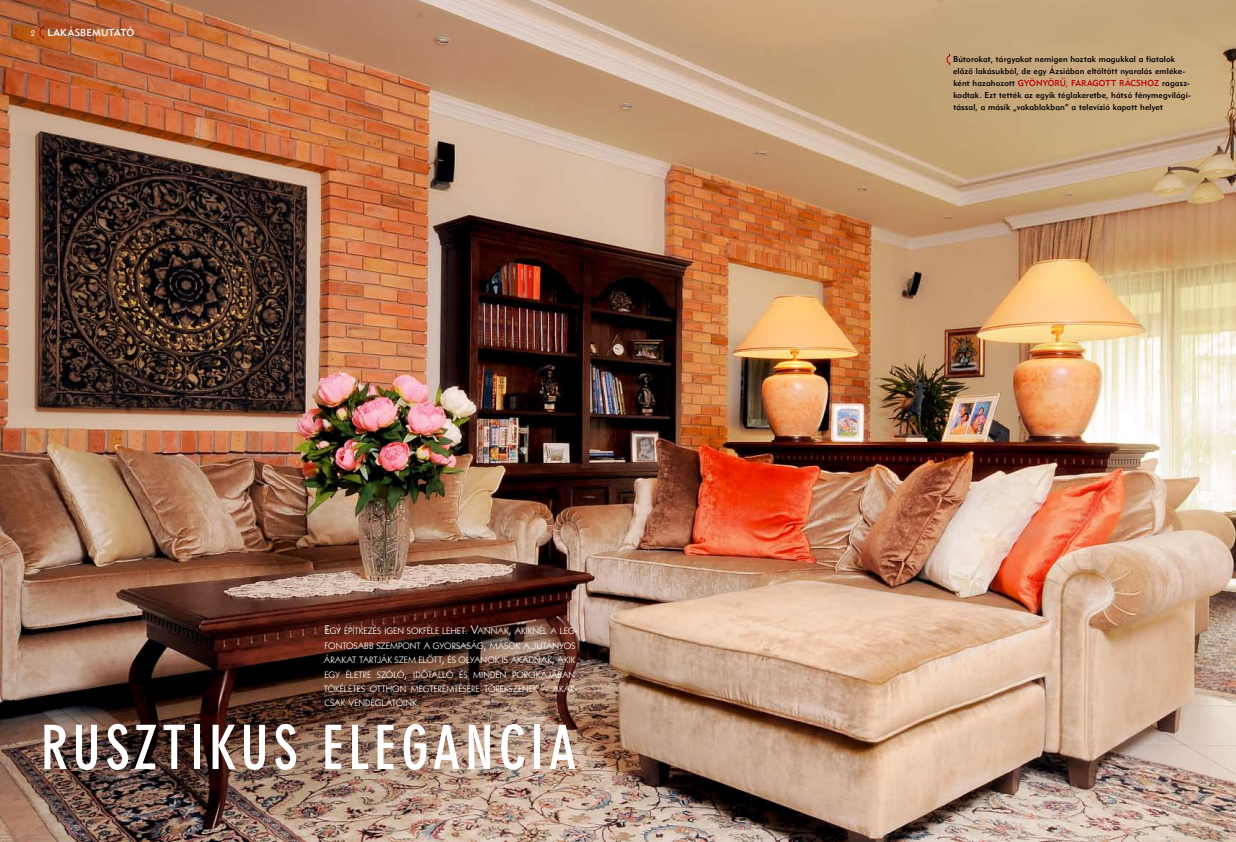
<style>
.page{position:relative;width:1236px;height:842px;background:#fff}
.page>*{position:absolute;margin:0;border:0;box-sizing:border-box;transform-origin:0 0}
.t1{font:58px "Geometric 706 Con HU Bold Condensed";letter-spacing:.09em;color:#fff}
.t2{font:10px "Geometric 415 Med HU Medium";letter-spacing:.02em;color:#fff}
.t3{font:9px/14.4px "Geometric 231 HU Normal";color:#fff}
.t4{font:8.5px/12px "Geometric 415 Med HU Medium";letter-spacing:.015em;color:#000}
.s1{font-size:12px}
.s2{color:#b90000}
</style>
<div class="page">
<img style="left:0;top:0;width:1236px;height:842px">
<svg style="left:946px;top:53px;width:4px;height:13px"></svg>
<svg style="left:1192px;top:24px;width:13px;height:16px"></svg>
<svg style="left:31px;top:24px;width:13px;height:16px"></svg>
<p class="t2" style="left:47px;top:26px;width:88px">lakásbemutató</p>
<p class="t3" style="left:324px;top:624px;width:256px"><span class="s1">E</span>GY ÉPÍTKEZÉS IGEN SOKFÉLE LEHET<span class="s1">. V</span>ANNAK<span class="s1">,</span> AKIKNÉL A LEG<span class="s1">-</span>FONTOSABB SZEMPONT A GYORSASÁG<span class="s1">,</span> MÁSOK A JUTÁNYOS ÁRAKAT TARTJÁK SZEM ELÔTT<span class="s1">,</span> ÉS OLYANOK IS AKADNAK<span class="s1">,</span> AKIK EGY ÉLETRE SZÓLÓ<span class="s1">,</span> IDÔTÁLLÓ ÉS MINDEN PORCIKÁJÁBAN TÖKÉLETES OTTHON MEGTEREMTÉSÉRE TÖREKSZENEK <span class="s1">–</span> AKÁR<span class="s1">-</span>CSAK VENDÉGLÁTÓINK<span class="s1">.</span></p>
<h1 class="t1" style="left:40px;top:713px;width:536px">RUSZTIKUS ELEGANCIA</h1>
<p class="t4" style="left:953px;top:53px;width:239px">Bútorokat, tárgyakat nemigen hoztak magukkal a fiatalok elôzô lakásukból, de egy Ázsiában eltöltött nyaralás emléke&shy;ként hazahozott <span class="s2">gyönyörû, faragott rácshoz</span> ragasz&shy;kodtak. Ezt tették az egyik téglakeretbe, hátsó fénymegvilágí&shy;tással, a másik „vakablakban” a televízió kapott helyet</p>
</div>
